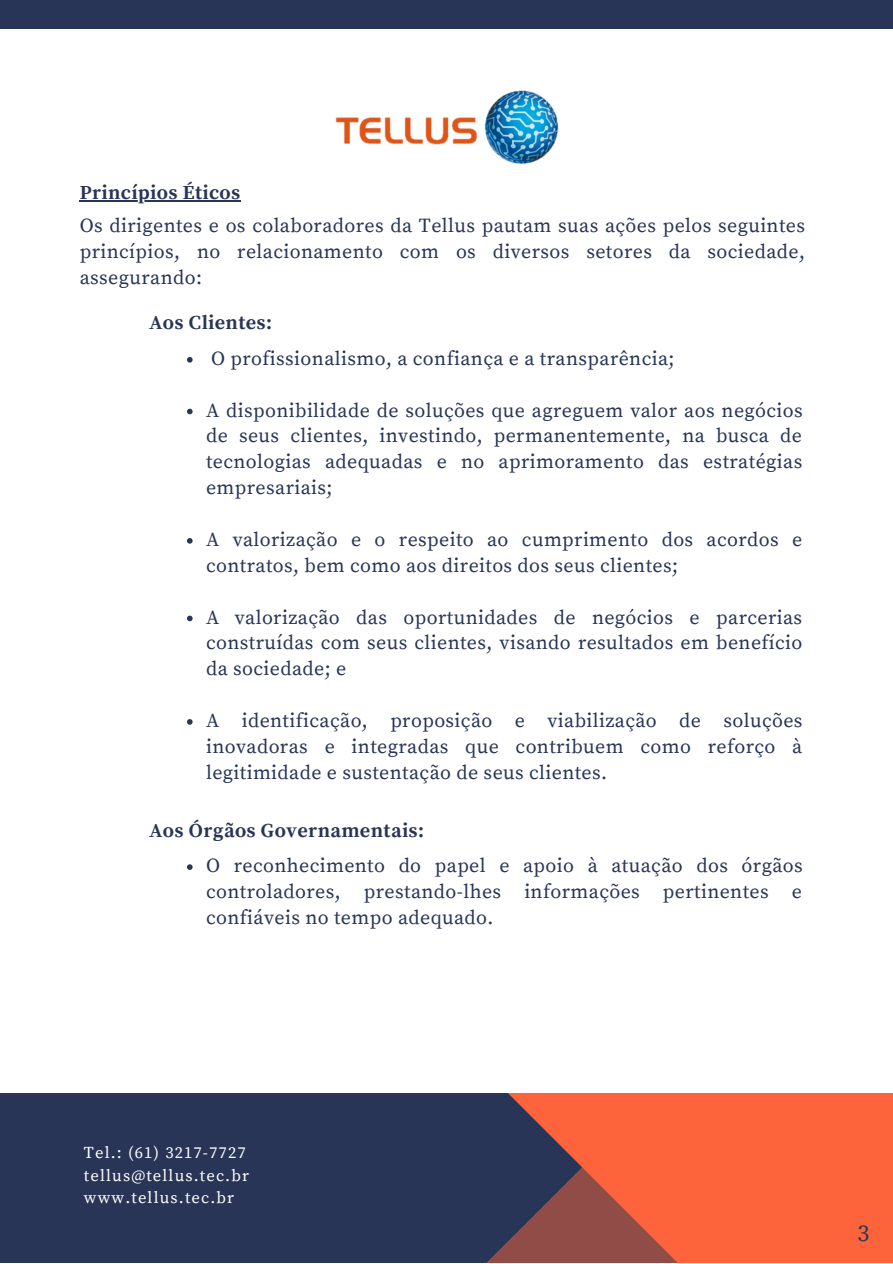
<style>
.page{position:relative;width:893px;height:1264px;background:#fff}
.page>*{position:absolute;margin:0;border:0;box-sizing:border-box;transform-origin:0 0}
.t1{font:24px "Source Serif Pro";color:#283556}
.t2{font:19.8px/25.8px "Source Serif Pro";letter-spacing:.02em;color:#283556;text-align:justify}
.t3{font:700 19.8px "Source Serif Pro";letter-spacing:.02em;color:#283556}
.t4{font:16.5px/22.5px "Source Serif Pro";letter-spacing:.07em;color:#fff}
</style>
<div class="page">
<div style="left:0;top:0;width:892px;height:1262px;background:#283556"></div>
<svg style="left:474px;top:1092px;width:418px;height:170px;fill:#fe643b"></svg>
<div style="left:0;top:29px;width:892px;height:1063px;background:#fff"></div>
<img style="left:335px;top:90px;width:224px;height:75px">
<hr style="left:80px;top:200px;width:161px;height:1px;background:#283556">
<svg style="left:187px;top:357px;width:5px;height:5px"></svg>
<svg style="left:187px;top:409px;width:5px;height:5px"></svg>
<svg style="left:187px;top:538px;width:5px;height:5px"></svg>
<svg style="left:187px;top:615px;width:5px;height:6px"></svg>
<svg style="left:187px;top:719px;width:5px;height:5px"></svg>
<svg style="left:187px;top:864px;width:5px;height:6px"></svg>
<p class="t3" style="left:80px;top:181px;width:162px">Princípios Éticos</p>
<p class="t2" style="left:80px;top:213px;width:726px">Os dirigentes e os colaboradores da Tellus pautam suas ações pelos seguintes princípios, no relacionamento com os diversos setores da sociedade, assegurando:</p>
<p class="t3" style="left:149px;top:311px;width:124px">Aos Clientes:</p>
<p class="t2" style="left:211px;top:346px;width:465px">O profissionalismo, a confiança e a transparência;</p>
<p class="t2" style="left:206px;top:398px;width:598px">A disponibilidade de soluções que agreguem valor aos negócios de seus clientes, investindo, permanentemente, na busca de tecnologias adequadas e no aprimoramento das estratégias empresariais;</p>
<p class="t2" style="left:206px;top:527px;width:597px">A valorização e o respeito ao cumprimento dos acordos e contratos, bem como aos direitos dos seus clientes;</p>
<p class="t2" style="left:206px;top:605px;width:598px">A valorização das oportunidades de negócios e parcerias construídas com seus clientes, visando resultados em benefício da sociedade; e</p>
<p class="t2" style="left:206px;top:708px;width:598px">A identificação, proposição e viabilização de soluções inovadoras e integradas que contribuem como reforço à legitimidade e sustentação de seus clientes.</p>
<p class="t3" style="left:149px;top:818px;width:276px">Aos Órgãos Governamentais:</p>
<p class="t2" style="left:206px;top:853px;width:598px">O reconhecimento do papel e apoio à atuação dos órgãos controladores, prestando-lhes informações pertinentes e confiáveis no tempo adequado.</p>
<p class="t4" style="left:84px;top:1142px;width:166px">Tel.: (61) 3217-7727 tellus@tellus.tec.br www.tellus.tec.br</p>
<p class="t1" style="left:857px;top:1218px;width:13px">3</p>
</div>
